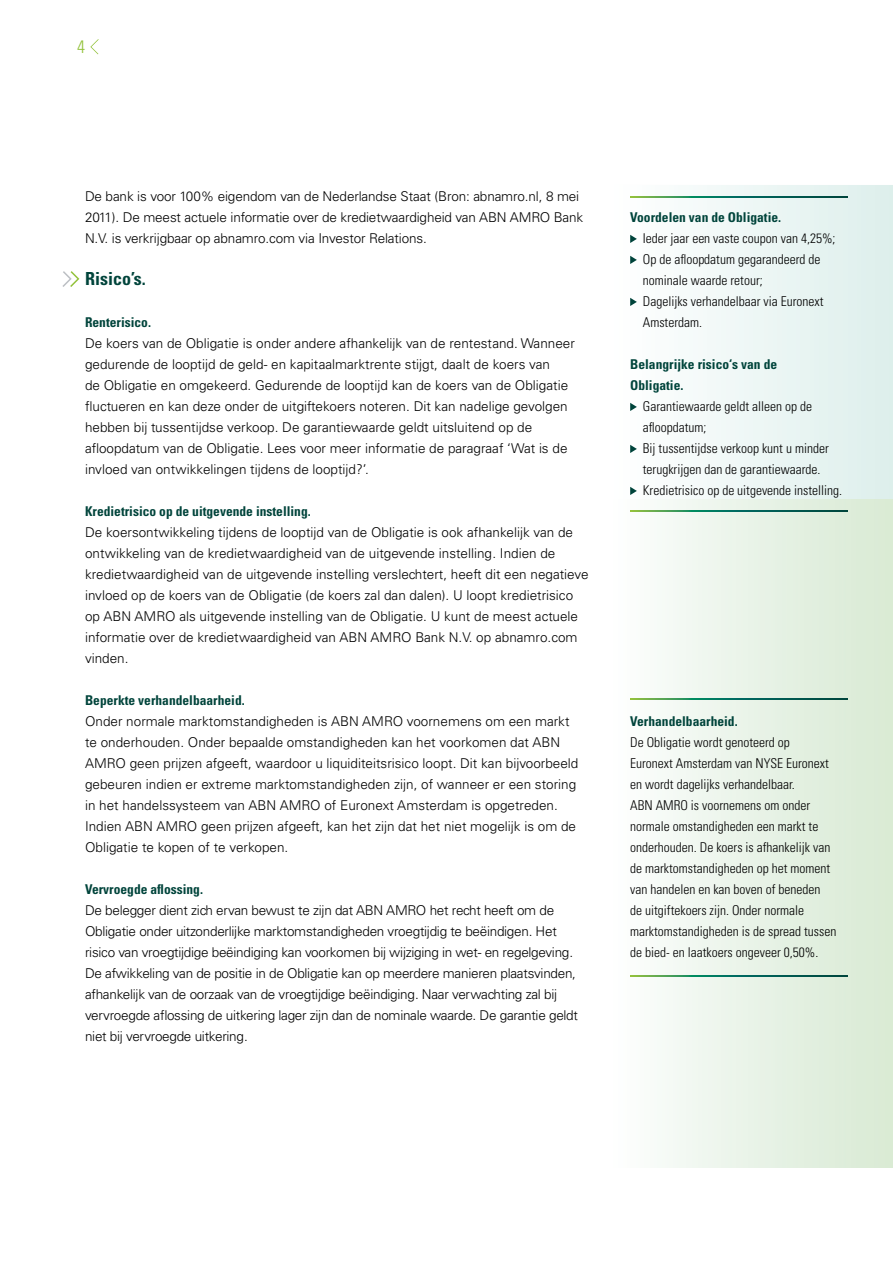
<style>
.page{position:relative;width:893px;height:1263px;background:#fff}
.page>*{position:absolute;margin:0;border:0;box-sizing:border-box;transform-origin:0 0}
.t1{font:700 condensed 18px "Univers LT Std";color:#00443b}
.t2{font:300 condensed 18px "Univers LT Std";color:#93c23b}
.t3{font:300 13.5px/21px "Univers LT Std";color:#000}
.t4{font:300 condensed 13.5px/21px "Univers LT Std";color:#000}
.t5{font:300 13.5px/21px "Univers LT Std";letter-spacing:-.02em;color:#000}
.t6{font:700 condensed 13.5px/21px "Univers LT Std";color:#00443b}
</style>
<div class="page">
<svg style="left:90px;top:39px;width:9px;height:15px"></svg>
<svg style="left:630px;top:185px;width:263px;height:315px"></svg>
<img style="left:630px;top:500px;width:263px;height:667px">
<svg style="left:62px;top:271px;width:17px;height:16px"></svg>
<svg style="left:630px;top:196px;width:217px;height:2px"></svg>
<svg style="left:630px;top:510px;width:217px;height:2px"></svg>
<svg style="left:630px;top:235px;width:7px;height:8px"></svg>
<svg style="left:630px;top:256px;width:7px;height:8px"></svg>
<svg style="left:630px;top:298px;width:7px;height:8px"></svg>
<svg style="left:630px;top:403px;width:7px;height:8px"></svg>
<svg style="left:630px;top:445px;width:7px;height:8px"></svg>
<svg style="left:630px;top:487px;width:7px;height:8px"></svg>
<svg style="left:630px;top:975px;width:217px;height:1px"></svg>
<svg style="left:630px;top:698px;width:217px;height:2px"></svg>
<h1 class="t2" style="left:77px;top:36px;width:9px">4</h1>
<p class="t3" style="left:85px;top:186px;width:500px">De bank is voor 100% eigendom van de Nederlandse Staat (Bron: abnamro.nl, 8 mei<br>2011). De meest actuele informatie over de kredietwaardigheid van ABN AMRO Bank<br>N.V. is verkrijgbaar op abnamro.com via Investor Relations.</p>
<h1 class="t1" style="left:85px;top:268px;width:62px">Risico’s.</h1>
<p class="t6" style="left:85px;top:312px;width:68px">Renterisico.</p>
<p class="t3" style="left:85px;top:333px;width:491px">De koers van de Obligatie is onder andere afhankelijk van de rentestand. Wanneer gedurende de looptijd de geld- en kapitaalmarktrente stijgt, daalt de koers van<br>de Obligatie en omgekeerd. Gedurende de looptijd kan de koers van de Obligatie fluctueren en kan deze onder de uitgiftekoers noteren. Dit kan nadelige gevolgen hebben bij tussentijdse verkoop. De garantiewaarde geldt uitsluitend op de afloopdatum van de Obligatie. Lees voor meer informatie de paragraaf ‘Wat is de invloed van ontwikkelingen tijdens de looptijd?’.</p>
<p class="t6" style="left:85px;top:501px;width:227px">Kredietrisico op de uitgevende instelling.</p>
<p class="t3" style="left:85px;top:522px;width:505px">De koersontwikkeling tijdens de looptijd van de Obligatie is ook afhankelijk van de ontwikkeling van de kredietwaardigheid van de uitgevende instelling. Indien de kredietwaardigheid van de uitgevende instelling verslechtert, heeft dit een negatieve invloed op de koers van de Obligatie (de koers zal dan dalen). U loopt kredietrisico op ABN AMRO als uitgevende instelling van de Obligatie. U kunt de meest actuele informatie over de kredietwaardigheid van ABN AMRO Bank N.V. op abnamro.com vinden.</p>
<p class="t6" style="left:85px;top:690px;width:161px">Beperkte verhandelbaarheid.</p>
<p class="t3" style="left:85px;top:711px;width:495px">Onder normale marktomstandigheden is ABN AMRO voornemens om een markt te onderhouden. Onder bepaalde omstandigheden kan het voorkomen dat ABN AMRO geen prijzen afgeeft, waardoor u liquiditeitsrisico loopt. Dit kan bijvoorbeeld gebeuren indien er extreme marktomstandigheden zijn, of wanneer er een storing in het handelssysteem van ABN AMRO of Euronext Amsterdam is opgetreden.<br>Indien ABN AMRO geen prijzen afgeeft, kan het zijn dat het niet mogelijk is om de Obligatie te kopen of te verkopen.</p>
<p class="t6" style="left:85px;top:879px;width:119px">Vervroegde aflossing.</p>
<p class="t5" style="left:85px;top:900px;width:494px">De belegger dient zich ervan bewust te zijn dat ABN AMRO het recht heeft om de Obligatie onder uitzonderlijke marktomstandigheden vroegtijdig te beëindigen. Het risico van vroegtijdige beëindiging kan voorkomen bij wijziging in wet- en regelgeving.<br>De afwikkeling van de positie in de Obligatie kan op meerdere manieren plaatsvinden, afhankelijk van de oorzaak van de vroegtijdige beëindiging. Naar verwachting zal bij vervroegde aflossing de uitkering lager zijn dan de nominale waarde. De garantie geldt niet bij vervroegde uitkering.</p>
<p class="t6" style="left:630px;top:207px;width:152px">Voordelen van de Obligatie.</p>
<p class="t4" style="left:643px;top:228px;width:194px">Ieder jaar een vaste coupon van 4,25%;<br>Op de afloopdatum gegarandeerd de nominale waarde retour;<br>Dagelijks verhandelbaar via Euronext<br>Amsterdam.</p>
<p class="t6" style="left:630px;top:354px;width:148px">Belangrijke risico‘s van de<br>Obligatie.</p>
<p class="t4" style="left:643px;top:396px;width:201px">Garantiewaarde geldt alleen op de afloopdatum;<br>Bij tussentijdse verkoop kunt u minder terugkrijgen dan de garantiewaarde.<br>Kredietrisico op de uitgevende instelling.</p>
<p class="t6" style="left:630px;top:711px;width:109px">Verhandelbaarheid.</p>
<p class="t4" style="left:630px;top:732px;width:208px">De Obligatie wordt genoteerd op<br>Euronext Amsterdam van NYSE Euronext en wordt dagelijks verhandelbaar.<br>ABN AMRO is voornemens om onder normale omstandigheden een markt te onderhouden. De koers is afhankelijk van de marktomstandigheden op het moment van handelen en kan boven of beneden<br>de uitgiftekoers zijn. Onder normale marktomstandigheden is de spread tussen de bied- en laatkoers ongeveer 0,50%.</p>
</div>
